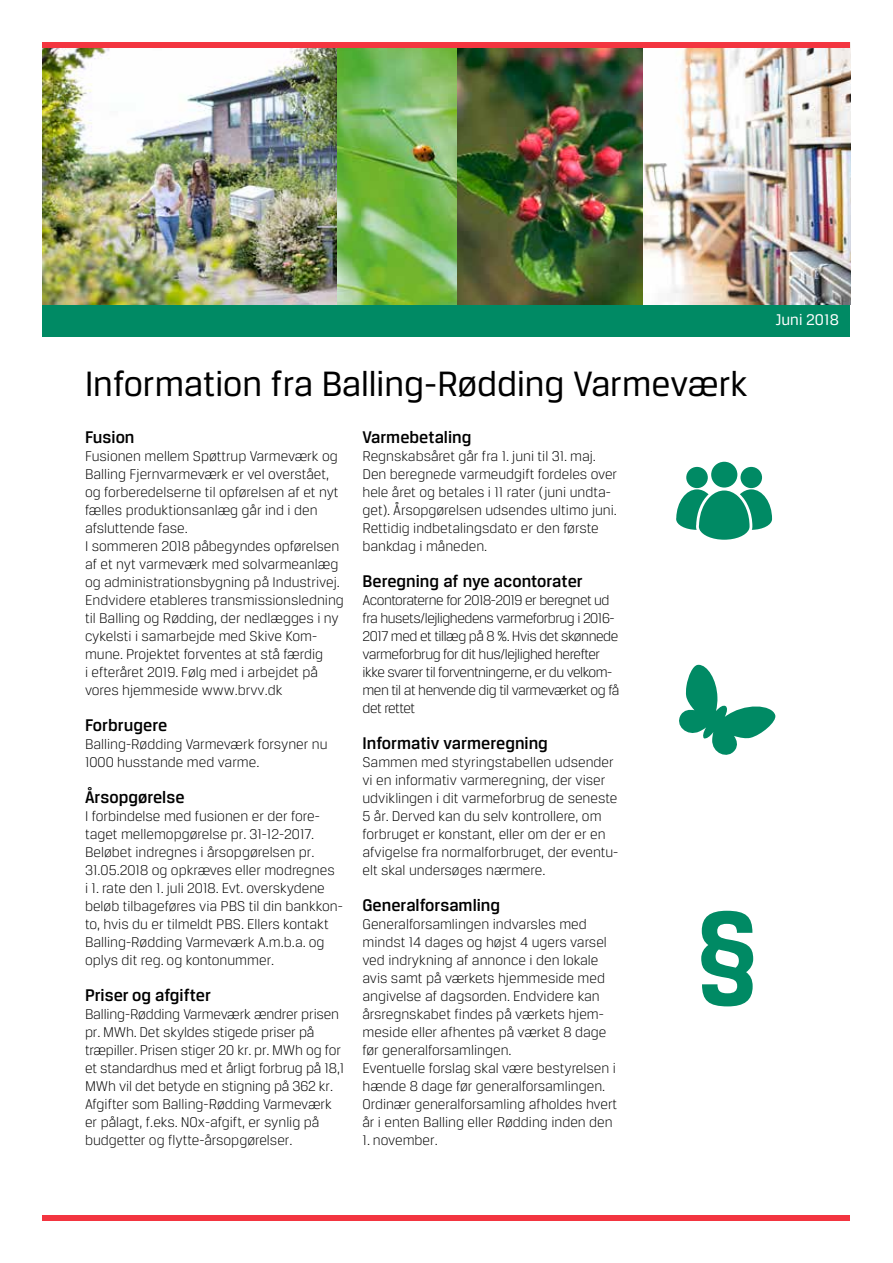
<style>
.page{position:relative;width:893px;height:1263px;background:#fff}
.page>*{position:absolute;margin:0;border:0;box-sizing:border-box;transform-origin:0 0}
.t1{font:37.5px "Breuer Text";color:#000}
.t2{font:500 18px "Breuer Text";color:#000}
.t3{font:16.5px "Breuer Text";color:#fff}
.t4{font:300 15px/18px "Breuer Text";color:#000}
.t5{font:300 15px/18px "Breuer Text";letter-spacing:-.03em;color:#000}
</style>
<div class="page">
<img style="left:43px;top:48px;width:295px;height:257px">
<img style="left:338px;top:48px;width:512px;height:257px">
<div style="left:43px;top:305px;width:807px;height:32px;background:#008a64"></div>
<div style="left:43px;top:43px;width:807px;height:5px;background:#f33540"></div>
<div style="left:43px;top:1215px;width:807px;height:5px;background:#f33540"></div>
<div style="left:686px;top:467px;width:22px;height:21px;background:#008a64;border-radius:50%"></div>
<div style="left:740px;top:467px;width:22px;height:21px;background:#008a64;border-radius:50%"></div>
<svg style="left:676px;top:489px;width:96px;height:51px"></svg>
<div style="left:711px;top:462px;width:26px;height:26px;background:#008a64;border-radius:50%"></div>
<svg style="left:701px;top:911px;width:52px;height:95px"></svg>
<svg style="left:679px;top:665px;width:97px;height:90px"></svg>
<h1 class="t1" style="left:85px;top:363px;width:664px">Information fra Balling-Rødding Varmeværk</h1>
<p class="t2" style="left:85px;top:427px;width:51px">Fusion</p>
<p class="t4" style="left:85px;top:447px;width:260px">Fusionen mellem Spøttrup Varmeværk og Balling Fjernvarmeværk er vel overstået, og forberedelserne til opførelsen af et nyt fælles produktionsanlæg går ind i den afsluttende fase.<br>I sommeren 2018 påbegyndes opførelsen af et nyt varmeværk med solvarmeanlæg og administrationsbygning på Industrivej.<br>Endvidere etableres transmissionsledning til Balling og Rødding, der nedlægges i ny cykelsti i samarbejde med Skive Kom&shy;mune. Projektet forventes at stå færdig<br>i efteråret 2019. Følg med i arbejdet på vores hjemmeside www.brvv.dk</p>
<p class="t2" style="left:85px;top:715px;width:84px">Forbrugere</p>
<p class="t4" style="left:85px;top:735px;width:244px">Balling-Rødding Varmeværk forsyner nu<br>1000 husstande med varme.</p>
<p class="t2" style="left:85px;top:787px;width:101px">Årsopgørelse</p>
<p class="t4" style="left:85px;top:807px;width:259px">I forbindelse med fusionen er der fore&shy;taget mellemopgørelse pr. 31-12-2017.<br>Beløbet indregnes i årsopgørelsen pr.<br>31.05.2018 og opkræves eller modregnes<br>i 1. rate den 1. juli 2018. Evt. overskydene beløb tilbageføres via PBS til din bankkon&shy;to, hvis du er tilmeldt PBS. Ellers kontakt Balling-Rødding Varmeværk A.m.b.a. og oplys dit reg. og kontonummer.</p>
<p class="t2" style="left:85px;top:985px;width:127px">Priser og afgifter</p>
<p class="t4" style="left:85px;top:1005px;width:261px">Balling-Rødding Varmeværk ændrer prisen pr. MWh. Det skyldes stigede priser på træpiller. Prisen stiger 20 kr. pr. MWh og for et standardhus med et årligt forbrug på 18,1<br>MWh vil det betyde en stigning på 362 kr.<br>Afgifter som Balling-Rødding Varmeværk er pålagt, f.eks. NOx-afgift, er synlig på budgetter og flytte-årsopgørelser.</p>
<p class="t2" style="left:362px;top:427px;width:110px">Varmebetaling</p>
<p class="t4" style="left:362px;top:447px;width:256px">Regnskabsåret går fra 1. juni til 31. maj.<br>Den beregnede varmeudgift fordeles over hele året og betales i 11 rater (juni undta&shy;get). Årsopgørelsen udsendes ultimo juni.<br>Rettidig indbetalingsdato er den første bankdag i måneden.</p>
<p class="t2" style="left:362px;top:571px;width:222px">Beregning af nye acontorater</p>
<p class="t5" style="left:362px;top:591px;width:258px">Acontoraterne for 2018-2019 er beregnet ud fra husets/lejlighedens varmeforbrug i 2016- 2017 med et tillæg på 8 %. Hvis det skønnede varmeforbrug for dit hus/lejlighed herefter ikke svarer til forventningerne, er du velkom&shy;men til at henvende dig til varmeværket og få det rettet</p>
<p class="t2" style="left:362px;top:733px;width:187px">Informativ varmeregning</p>
<p class="t4" style="left:362px;top:753px;width:257px">Sammen med styringstabellen udsender vi en informativ varmeregning, der viser udviklingen i dit varmeforbrug de seneste 5 år. Derved kan du selv kontrollere, om forbruget er konstant, eller om der er en afvigelse fra normalforbruget, der eventu&shy;elt skal undersøges nærmere.</p>
<p class="t2" style="left:362px;top:895px;width:139px">Generalforsamling</p>
<p class="t4" style="left:362px;top:915px;width:256px">Generalforsamlingen indvarsles med mindst 14 dages og højst 4 ugers varsel ved indrykning af annonce i den lokale avis samt på værkets hjemmeside med angivelse af dagsorden. Endvidere kan årsregnskabet findes på værkets hjem&shy;meside eller afhentes på værket 8 dage før generalforsamlingen.<br>Eventuelle forslag skal være bestyrelsen i hænde 8 dage før generalforsamlingen.<br>Ordinær generalforsamling afholdes hvert år i enten Balling eller Rødding inden den</p>
<p class="t4" style="left:362px;top:1131px;width:77px">1. november.</p>
<p class="t3" style="left:776px;top:310px;width:65px">Juni 2018</p>
</div>
